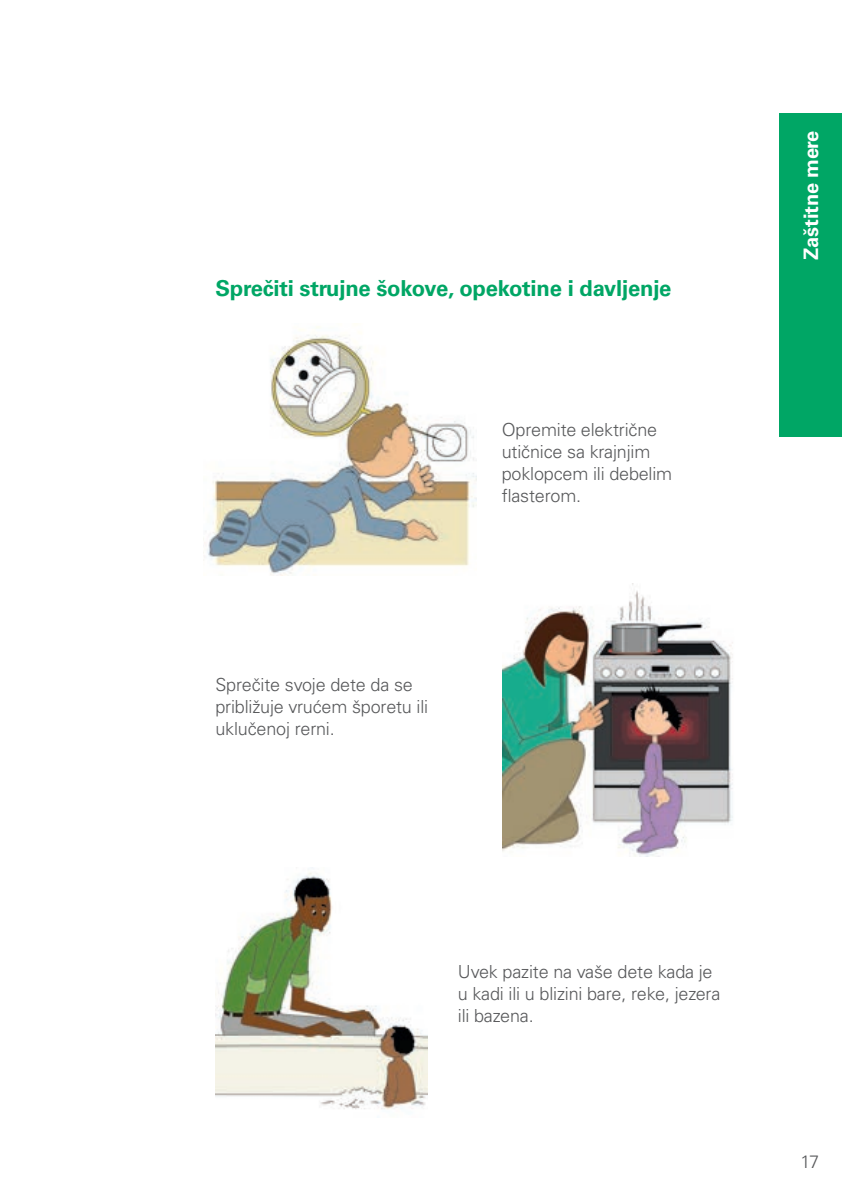
<style>
.page{position:relative;width:842px;height:1191px;background:#fff}
.page>*{position:absolute;margin:0;border:0;box-sizing:border-box;transform-origin:0 0}
.t1{font:700 22px "Univers LTCYR 65";letter-spacing:-.01em;color:#00a665}
.t2{font:700 20px "Univers LTCYR 65";letter-spacing:-.01em;color:#fff}
.t3{font:300 18px/22px "Univers LTCYR 45";letter-spacing:-.01em;color:#57585a}
.t4{font:300 18px "Univers LT Std";color:#57585a}
</style>
<div class="page">
<img style="left:203px;top:326px;width:274px;height:249px">
<img style="left:215px;top:867px;width:213px;height:242px">
<img style="left:502px;top:583px;width:231px;height:273px">
<div style="left:780px;top:113px;width:62px;height:324px;background:#00a665"></div>
<p class="t1" style="left:215px;top:272px;width:457px">Sprečiti strujne šokove, opekotine i davljenje</p>
<p class="t3" style="left:215px;top:673px;width:214px">Sprečite svoje dete da se približuje vrućem šporetu ili uklučenoj rerni.</p>
<p class="t3" style="left:502px;top:418px;width:172px">Opremite električne utičnice sa krajnjim poklopcem ili debelim flasterom.</p>
<p class="t2" style="left:797px;top:260px;width:131px;rotate:-90deg">Zaštitne mere</p>
<p class="t3" style="left:458px;top:959px;width:264px">Uvek pazite na vaše dete kada je u kadi ili u blizini bare, reke, jezera ili bazena.</p>
<p class="t4" style="left:800px;top:1151px;width:20px">17</p>
</div>
